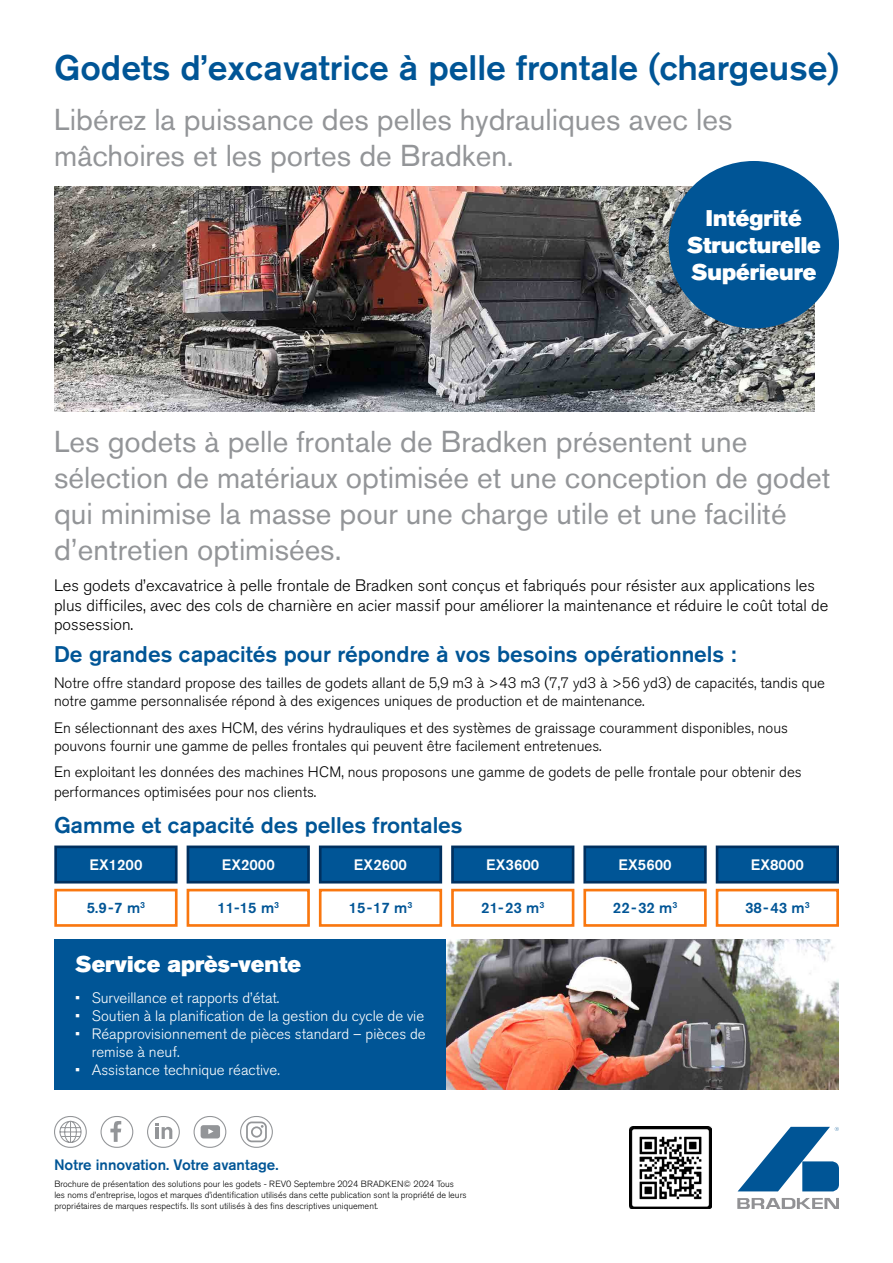
<style>
.page{position:relative;width:893px;height:1263px;background:#fff}
.page>*{position:absolute;margin:0;border:0;box-sizing:border-box;transform-origin:0 0}
.t1{font:500 35.1px "Akzidenz Grotesk BE";color:#005596}
.t2{font:30px/36px "Akzidenz Grotesk BE";color:#939598}
.t3{font:500 22.5px "Akzidenz Grotesk BE";color:#005596}
.t4{font:22.5px/27px "Akzidenz Grotesk BE Super";color:#fff;text-align:center}
.t5{font:300 16.5px/19.8px "Akzidenz Grotesk BE";color:#000}
.t6{font:300 15px/18px "Akzidenz Grotesk BE";color:#000}
.t7{font:300 15px/18px "Akzidenz Grotesk BE";color:#fff}
.t8{font:500 15px "Akzidenz Grotesk BE";color:#005596}
.t9{font:500 15px "Akzidenz Grotesk BE";color:#fff}
.t10{font:300 9px/10.8px "Akzidenz Grotesk BE";color:#000}
</style>
<div class="page">
<svg style="left:738px;top:1127px;width:101px;height:64px"></svg>
<svg style="left:737px;top:1198px;width:102px;height:11px"></svg>
<img style="left:629px;top:1127px;width:82px;height:82px">
<div style="left:54px;top:1116px;width:33px;height:32px;border:1px solid #939598;border-radius:15px"></div>
<svg style="left:59px;top:1120px;width:23px;height:23px"></svg>
<div style="left:147px;top:1116px;width:33px;height:32px;border:1px solid #939598;border-radius:15px"></div>
<svg style="left:156px;top:1123px;width:17px;height:16px"></svg>
<div style="left:101px;top:1116px;width:32px;height:32px;border:1px solid #939598;border-radius:15px"></div>
<svg style="left:110px;top:1121px;width:11px;height:21px"></svg>
<div style="left:194px;top:1116px;width:32px;height:32px;border:1px solid #939598;border-radius:15px"></div>
<svg style="left:201px;top:1125px;width:19px;height:13px"></svg>
<div style="left:240px;top:1116px;width:33px;height:32px;border:1px solid #939598;border-radius:15px"></div>
<div style="left:251px;top:1126px;width:11px;height:11px;border:2px solid #939598;border-radius:50%"></div>
<div style="left:246px;top:1121px;width:21px;height:21px;border:2px solid #939598;border-radius:5px"></div>
<div style="left:54px;top:940px;width:392px;height:150px;background:#005596"></div>
<img style="left:446px;top:940px;width:393px;height:150px">
<div style="left:187px;top:845px;width:123px;height:38px;background:#005596;border:3px solid #00305f"></div>
<div style="left:54px;top:845px;width:124px;height:38px;background:#005596;border:3px solid #00305f"></div>
<div style="left:187px;top:889px;width:123px;height:38px;border:3px solid #f9770f"></div>
<div style="left:54px;top:889px;width:124px;height:38px;border:3px solid #f9770f"></div>
<div style="left:319px;top:845px;width:123px;height:38px;background:#005596;border:3px solid #00305f"></div>
<div style="left:319px;top:889px;width:123px;height:38px;border:3px solid #f9770f"></div>
<div style="left:451px;top:845px;width:123px;height:38px;background:#005596;border:3px solid #00305f"></div>
<div style="left:451px;top:889px;width:123px;height:38px;border:3px solid #f9770f"></div>
<div style="left:583px;top:845px;width:124px;height:38px;background:#005596;border:3px solid #00305f"></div>
<div style="left:583px;top:889px;width:124px;height:38px;border:3px solid #f9770f"></div>
<div style="left:716px;top:845px;width:123px;height:38px;background:#005596;border:3px solid #00305f"></div>
<div style="left:716px;top:889px;width:123px;height:38px;border:3px solid #f9770f"></div>
<img style="left:54px;top:187px;width:760px;height:224px">
<div style="left:669px;top:161px;width:170px;height:167px;background:#005596;border-radius:50%"></div>
<h1 class="t1" style="left:54px;top:47px;width:786px">Godets d’excavatrice à pelle frontale (chargeuse)</h1>
<h2 class="t2" style="left:54px;top:102px;width:680px">Libérez la puissance des pelles hydrauliques avec les mâchoires et les portes de Bradken.</h2>
<h3 class="t4" style="left:687px;top:205px;width:136px">Intégrité<br>Structurelle<br>Supérieure</h3>
<h2 class="t2" style="left:54px;top:423px;width:778px">Les godets à pelle frontale de Bradken présentent une sélection de matériaux optimisée et une conception de godet qui minimise la masse pour une charge utile et une facilité d’entretien optimisées.</h2>
<p class="t5" style="left:54px;top:575px;width:776px">Les godets d’excavatrice à pelle frontale de Bradken sont conçus et fabriqués pour résister aux applications les plus difficiles, avec des cols de charnière en acier massif pour améliorer la maintenance et réduire le coût total de possession.</p>
<h3 class="t3" style="left:54px;top:640px;width:684px">De grandes capacités pour répondre à vos besoins opérationnels :</h3>
<p class="t6" style="left:54px;top:674px;width:773px">Notre offre standard propose des tailles de godets allant de 5,9 m3 à &gt;43 m3 (7,7 yd3 à &gt;56 yd3) de capacités, tandis que notre gamme personnalisée répond à des exigences uniques de production et de maintenance.</p>
<p class="t6" style="left:54px;top:719px;width:736px">En sélectionnant des axes HCM, des vérins hydrauliques et des systèmes de graissage couramment disponibles, nous pouvons fournir une gamme de pelles frontales qui peuvent être facilement entretenues.</p>
<p class="t6" style="left:54px;top:762px;width:749px;line-height:19.8px">En exploitant les données des machines HCM, nous proposons une gamme de godets de pelle frontale pour obtenir des performances optimisées pour nos clients.</p>
<h3 class="t3" style="left:54px;top:811px;width:410px">Gamme et capacité des pelles frontales</h3>
<p class="t9" style="left:89px;top:856px;width:55px">EX1200</p>
<p class="t9" style="left:222px;top:856px;width:55px">EX2000</p>
<p class="t8" style="left:217px;top:899px;width:63px">11-15 m<sup>3</sup></p>
<p class="t9" style="left:354px;top:856px;width:55px">EX2600</p>
<p class="t8" style="left:349px;top:899px;width:65px">15-17 m<sup>3</sup></p>
<p class="t9" style="left:486px;top:856px;width:55px">EX3600</p>
<p class="t8" style="left:481px;top:899px;width:64px">21-23 m<sup>3</sup></p>
<p class="t9" style="left:618px;top:856px;width:55px">EX5600</p>
<p class="t8" style="left:613px;top:899px;width:66px">22-32 m<sup>3</sup></p>
<p class="t9" style="left:751px;top:856px;width:55px">EX8000</p>
<p class="t8" style="left:745px;top:899px;width:66px">38-43 m<sup>3</sup></p>
<p class="t8" style="left:87px;top:899px;width:60px">5.9-7 m<sup>3</sup></p>
<h3 class="t4" style="left:75px;top:950px;width:227px">Service après-vente</h3>
<p class="t7" style="left:75px;top:989px;width:206px">• Surveillance et rapports d’état.</p>
<p class="t7" style="left:75px;top:1007px;width:350px">• Soutien à la planification de la gestion du cycle de vie</p>
<p class="t7" style="left:92px;top:1025px;width:335px;text-indent:-16px">• Réapprovisionnement de pièces standard – pièces de remise à neuf.</p>
<p class="t7" style="left:75px;top:1061px;width:206px">• Assistance technique réactive.</p>
<p class="t8" style="left:54px;top:1155px;width:226px">Notre innovation. Votre avantage.</p>
<p class="t10" style="left:54px;top:1179px;width:414px">Brochure de présentation des solutions pour les godets - REV0 Septembre 2024 BRADKEN© 2024 Tous les noms d’entreprise, logos et marques d’identification utilisés dans cette publication sont la propriété de leurs propriétaires de marques respectifs. Ils sont utilisés à des fins descriptives uniquement.</p>
</div>
